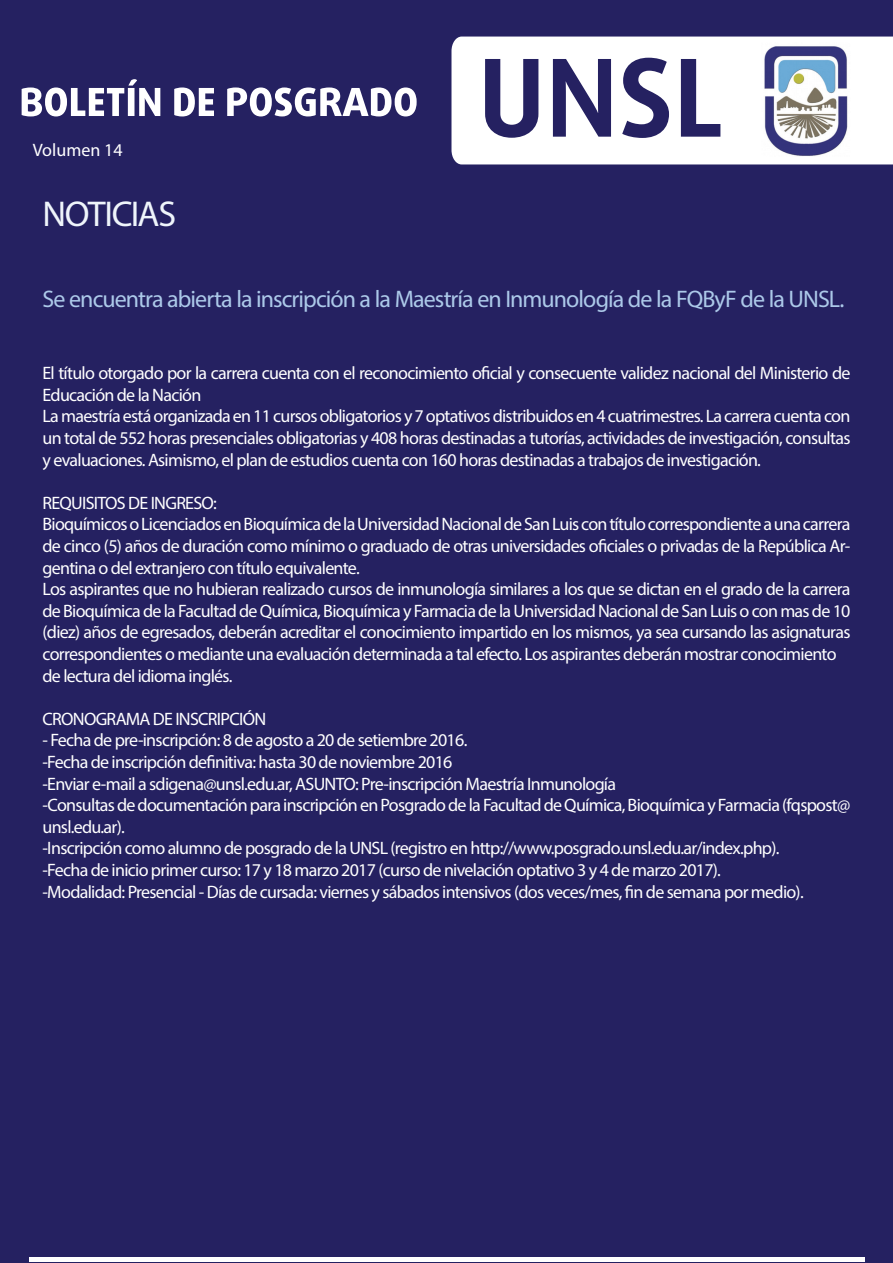
<style>
.page{position:relative;width:893px;height:1263px;background:#fff}
.page>*{position:absolute;margin:0;border:0;box-sizing:border-box;transform-origin:0 0}
.Estilo_de_párrafo_1{font:36px "Myriad Pro";letter-spacing:-.035em;color:#eff5fb}
.Estilo_de_párrafo_1-2{font:24px "Myriad Pro";letter-spacing:-.04em;color:#acc9e9}
.noticias{font:18px/21.6px "Myriad Pro";letter-spacing:-.04em;color:#fff;text-align:justify}
.titulos{font:18px "Myriad Pro";color:#fff}
</style>
<div class="page">
<div style="left:0;top:0;width:893px;height:1256px;background:#252161"></div>
<div style="left:451px;top:37px;width:442px;height:127px;background:#fff"></div>
<svg style="left:22px;top:79px;width:138px;height:37px"></svg>
<svg style="left:174px;top:87px;width:40px;height:29px"></svg>
<svg style="left:227px;top:87px;width:190px;height:29px"></svg>
<svg style="left:485px;top:57px;width:53px;height:81px"></svg>
<svg style="left:553px;top:57px;width:58px;height:80px"></svg>
<svg style="left:622px;top:56px;width:47px;height:82px"></svg>
<svg style="left:681px;top:57px;width:39px;height:80px"></svg>
<img style="left:761px;top:43px;width:89px;height:114px">
<p class="titulos" style="left:33px;top:139px;width:91px">Volumen 14</p>
<p class="Estilo_de_párrafo_1" style="left:43px;top:192px;width:135px">NOTICIAS</p>
<p class="Estilo_de_párrafo_1-2" style="left:43px;top:284px;width:803px">Se encuentra abierta la inscripción a la Maestría en Inmunología de la FQByF de la UNSL.</p>
<p class="noticias" style="left:43px;top:362px;width:809px">El título otorgado por la carrera cuenta con el reconocimiento oficial y consecuente validez nacional del Ministerio de<br>Educación de la Nación</p>
<p class="noticias" style="left:43px;top:405px;width:809px">La maestría está organizada en 11 cursos obligatorios y 7 optativos distribuidos en 4 cuatrimestres. La carrera cuenta con un total de 552 horas presenciales obligatorias y 408 horas destinadas a tutorías, actividades de investigación, consultas y evaluaciones. Asimismo, el plan de estudios cuenta con 160 horas destinadas a trabajos de investigación.</p>
<p class="noticias" style="left:43px;top:492px;width:176px">REQUISITOS DE INGRESO:</p>
<p class="noticias" style="left:43px;top:513px;width:809px">Bioquímicos o Licenciados en Bioquímica de la Universidad Nacional de San Luis con título correspondiente a una carrera de cinco (5) años de duración como mínimo o graduado de otras universidades oficiales o privadas de la República Ar&shy;gentina o del extranjero con título equivalente.</p>
<p class="noticias" style="left:43px;top:578px;width:809px">Los aspirantes que no hubieran realizado cursos de inmunología similares a los que se dictan en el grado de la carrera de Bioquímica de la Facultad de Química, Bioquímica y Farmacia de la Universidad Nacional de San Luis o con mas de 10 (diez) años de egresados, deberán acreditar el conocimiento impartido en los mismos, ya sea cursando las asignaturas correspondientes o mediante una evaluación determinada a tal efecto. Los aspirantes deberán mostrar conocimiento</p>
<p class="noticias" style="left:43px;top:664px;width:191px">de lectura del idioma inglés.</p>
<p class="noticias" style="left:43px;top:708px;width:225px">CRONOGRAMA DE INSCRIPCIÓN</p>
<p class="noticias" style="left:43px;top:729px;width:426px">- Fecha de pre-inscripción: 8 de agosto a 20 de setiembre 2016.</p>
<p class="noticias" style="left:43px;top:751px;width:411px">-Fecha de inscripción definitiva: hasta 30 de noviembre 2016</p>
<p class="noticias" style="left:43px;top:772px;width:575px">-Enviar e-mail a sdigena@unsl.edu.ar, ASUNTO: Pre-inscripción Maestría Inmunología</p>
<p class="noticias" style="left:43px;top:794px;width:809px">-Consultas de documentación para inscripción en Posgrado de la Facultad de Química, Bioquímica y Farmacia (fqspost@ unsl.edu.ar).</p>
<p class="noticias" style="left:43px;top:837px;width:738px">-Inscripción como alumno de posgrado de la UNSL (registro en http://www.posgrado.unsl.edu.ar/index.php).</p>
<p class="noticias" style="left:43px;top:859px;width:680px">-Fecha de inicio primer curso: 17 y 18 marzo 2017 (curso de nivelación optativo 3 y 4 de marzo 2017).</p>
<p class="noticias" style="left:43px;top:880px;width:763px">-Modalidad: Presencial - Días de cursada: viernes y sábados intensivos (dos veces/mes, fin de semana por medio).</p>
</div>
